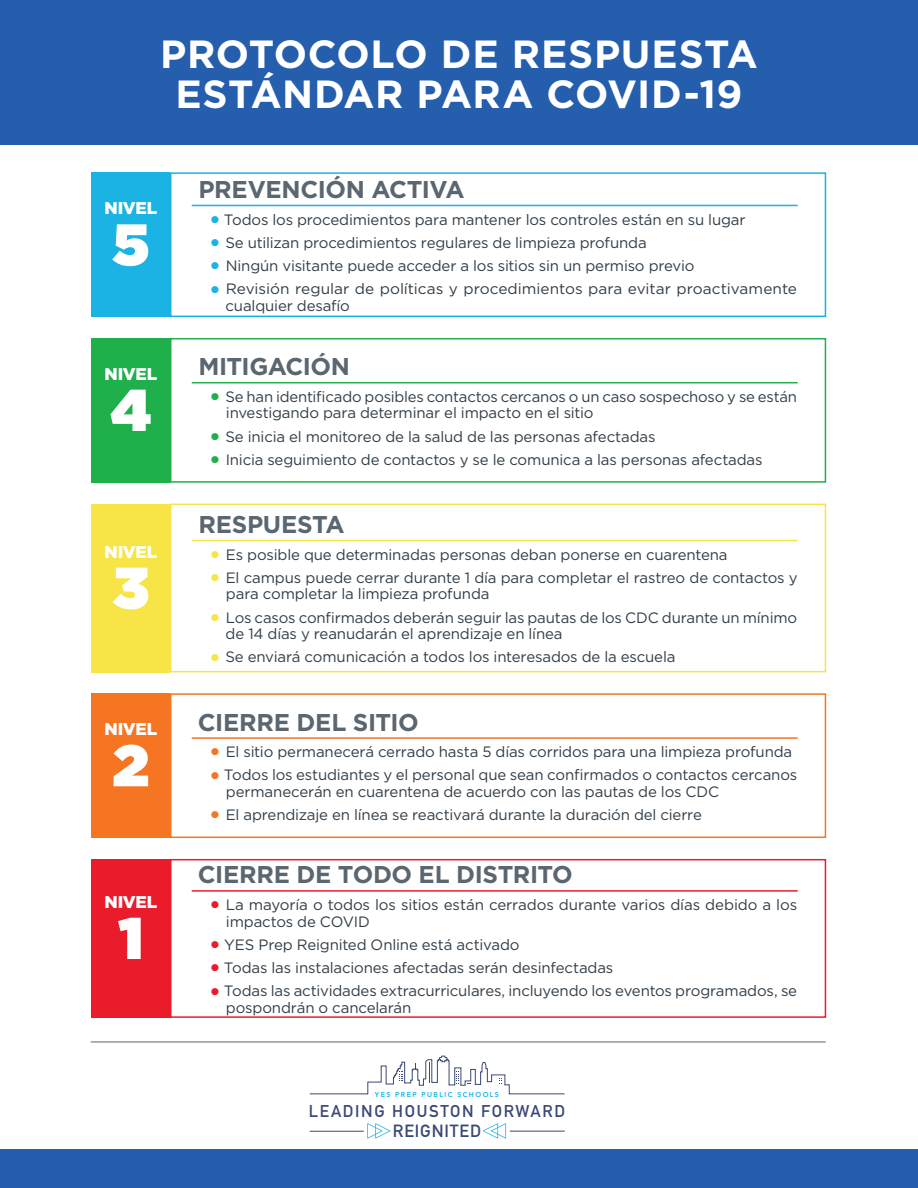
<style>
.page{position:relative;width:918px;height:1188px;background:#fff}
.page>*{position:absolute;margin:0;border:0;box-sizing:border-box;transform-origin:0 0}
.number{font:900 58.65px "Gotham";color:#fff}
.body{font:700 39.3px/39.3px "Gotham";letter-spacing:.01em;color:#fff;text-align:center}
.t1{font:700 24.3px "Gotham";letter-spacing:-.015em;color:#5a6670}
.t2{font:700 17.4px "DIN Alternate";letter-spacing:.05em;color:#3b4876}
.level{font:900 16.95px "Gotham";letter-spacing:-.015em;color:#fff}
.t3{font:700 16.8px "DIN Alternate";letter-spacing:.1em;color:#3b4876}
.t4{font:15px/16.5px "Gotham";letter-spacing:-.01em;color:#313e48}
.t5{font:800 6.9px "Avenir";letter-spacing:.2em;color:#18b2e2}
.s1{font-weight:900;font-size:21px;color:#1ab3e4}
.s2{font-weight:900;font-size:21px;color:#1faf4b}
.s3{font-weight:900;font-size:21px;color:#f7e446}
.s4{font-weight:900;font-size:21px;color:#f57523}
.s5{font-weight:900;font-size:21px;color:#ea1c2b}
</style>
<div class="page">
<hr style="left:192px;top:890px;width:606px;height:2px;background:#ea1c2b">
<div style="left:170px;top:859px;width:656px;height:159px;border:2px solid #ea1c2b"></div>
<div style="left:92px;top:859px;width:78px;height:159px;background:#ea1c2b"></div>
<hr style="left:192px;top:737px;width:606px;height:2px;background:#f57523">
<div style="left:170px;top:693px;width:656px;height:145px;border:2px solid #f57523"></div>
<div style="left:92px;top:693px;width:78px;height:145px;background:#f57523"></div>
<hr style="left:192px;top:540px;width:606px;height:1px;background:#f7e446">
<div style="left:170px;top:504px;width:656px;height:168px;border:2px solid #f7e446"></div>
<div style="left:92px;top:504px;width:78px;height:168px;background:#f7e446"></div>
<hr style="left:192px;top:382px;width:606px;height:1px;background:#1faf4b">
<div style="left:170px;top:338px;width:656px;height:145px;border:2px solid #1faf4b"></div>
<div style="left:92px;top:338px;width:78px;height:145px;background:#1faf4b"></div>
<hr style="left:192px;top:205px;width:606px;height:1px;background:#1ab3e4">
<div style="left:170px;top:172px;width:656px;height:145px;border:2px solid #1ab3e4"></div>
<div style="left:92px;top:172px;width:78px;height:145px;background:#1ab3e4"></div>
<div style="left:0;top:0;width:918px;height:145px;background:#245eac"></div>
<div style="left:0;top:1150px;width:918px;height:38px;background:#245eac"></div>
<svg style="left:309px;top:1056px;width:256px;height:38px"></svg>
<hr style="left:310px;top:1131px;width:54px;height:1px;background:#3b4876">
<svg style="left:367px;top:1123px;width:24px;height:16px"></svg>
<svg style="left:483px;top:1123px;width:23px;height:16px"></svg>
<hr style="left:510px;top:1131px;width:55px;height:1px;background:#3b4876">
<hr style="left:91px;top:1041px;width:734px;height:1px;background:#5a6670">
<p class="body" style="left:160px;top:35px;width:599px">PROTOCOLO DE RESPUESTA<br>ESTÁNDAR PARA COVID-19</p>
<p class="level" style="left:105px;top:197px;width:54px">NIVEL</p>
<p class="number" style="left:112px;top:203px;width:38px">5</p>
<p class="level" style="left:105px;top:362px;width:54px">NIVEL</p>
<p class="number" style="left:111px;top:368px;width:42px">4</p>
<p class="level" style="left:105px;top:540px;width:54px">NIVEL</p>
<p class="number" style="left:113px;top:546px;width:38px">3</p>
<p class="level" style="left:105px;top:718px;width:54px">NIVEL</p>
<p class="number" style="left:113px;top:724px;width:38px">2</p>
<p class="level" style="left:105px;top:890px;width:54px">NIVEL</p>
<p class="number" style="left:119px;top:896px;width:26px">1</p>
<p class="t1" style="left:198px;top:173px;width:268px">PREVENCIÓN ACTIVA</p>
<p class="t4" style="left:210px;top:211px;width:537px"><span class="s1">•</span> Todos los procedimientos para mantener los controles están en su lugar</p>
<p class="t4" style="left:210px;top:234px;width:439px"><span class="s1">•</span> Se utilizan procedimientos regulares de limpieza profunda</p>
<p class="t4" style="left:210px;top:257px;width:486px"><span class="s1">•</span> Ningún visitante puede acceder a los sitios sin un permiso previo</p>
<p class="t4" style="left:226px;top:280px;width:573px;text-indent:-16px"><span class="s1">•</span> Revisión regular de políticas y procedimientos para evitar proactivamente cualquier desafío</p>
<p class="t1" style="left:198px;top:351px;width:153px">MITIGACIÓN</p>
<p class="t4" style="left:226px;top:388px;width:573px;text-indent:-16px"><span class="s2">•</span> Se han identificado posibles contactos cercanos o un caso sospechoso y se están investigando para determinar el impacto en el sitio</p>
<p class="t4" style="left:210px;top:428px;width:447px"><span class="s2">•</span> Se inicia el monitoreo de la salud de las personas afectadas</p>
<p class="t4" style="left:210px;top:451px;width:554px"><span class="s2">•</span> Inicia seguimiento de contactos y se le comunica a las personas afectadas</p>
<p class="t1" style="left:198px;top:508px;width:148px">RESPUESTA</p>
<p class="t4" style="left:210px;top:546px;width:519px"><span class="s3">•</span> Es posible que determinadas personas deban ponerse en cuarentena</p>
<p class="t4" style="left:226px;top:569px;width:573px;text-indent:-16px"><span class="s3">•</span> El campus puede cerrar durante 1 día para completar el rastreo de contactos y para completar la limpieza profunda</p>
<p class="t4" style="left:226px;top:609px;width:573px;text-indent:-16px"><span class="s3">•</span> Los casos confirmados deberán seguir las pautas de los CDC durante un mínimo de 14 días y reanudarán el aprendizaje en línea</p>
<p class="t4" style="left:210px;top:649px;width:467px"><span class="s3">•</span> Se enviará comunicación a todos los interesados de la escuela</p>
<p class="t1" style="left:198px;top:706px;width:222px">CIERRE DEL SITIO</p>
<p class="t4" style="left:210px;top:743px;width:584px"><span class="s4">•</span> El sitio permanecerá cerrado hasta 5 días corridos para una limpieza profunda</p>
<p class="t4" style="left:226px;top:767px;width:573px;text-indent:-16px"><span class="s4">•</span> Todos los estudiantes y el personal que sean confirmados o contactos cercanos permanecerán en cuarentena de acuerdo con las pautas de los CDC</p>
<p class="t4" style="left:210px;top:806px;width:494px"><span class="s4">•</span> El aprendizaje en línea se reactivará durante la duración del cierre</p>
<p class="t1" style="left:198px;top:859px;width:376px">CIERRE DE TODO EL DISTRITO</p>
<p class="t4" style="left:226px;top:896px;width:573px;text-indent:-16px"><span class="s5">•</span> La mayoría o todos los sitios están cerrados durante varios días debido a los impactos de COVID</p>
<p class="t4" style="left:210px;top:936px;width:311px"><span class="s5">•</span> YES Prep Reignited Online está activado</p>
<p class="t4" style="left:210px;top:959px;width:405px"><span class="s5">•</span> Todas las instalaciones afectadas serán desinfectadas</p>
<p class="t4" style="left:226px;top:982px;width:573px;text-indent:-16px"><span class="s5">•</span> Todas las actividades extracurriculares, incluyendo los eventos programados, se pospondrán o cancelarán</p>
<p class="t5" style="left:375px;top:1089px;width:125px">YES PREP PUBLIC SCHOOLS</p>
<p class="t3" style="left:309px;top:1098px;width:258px">LEADING HOUSTON FORWARD</p>
<p class="t2" style="left:393px;top:1117px;width:90px">REIGNITED</p>
</div>
